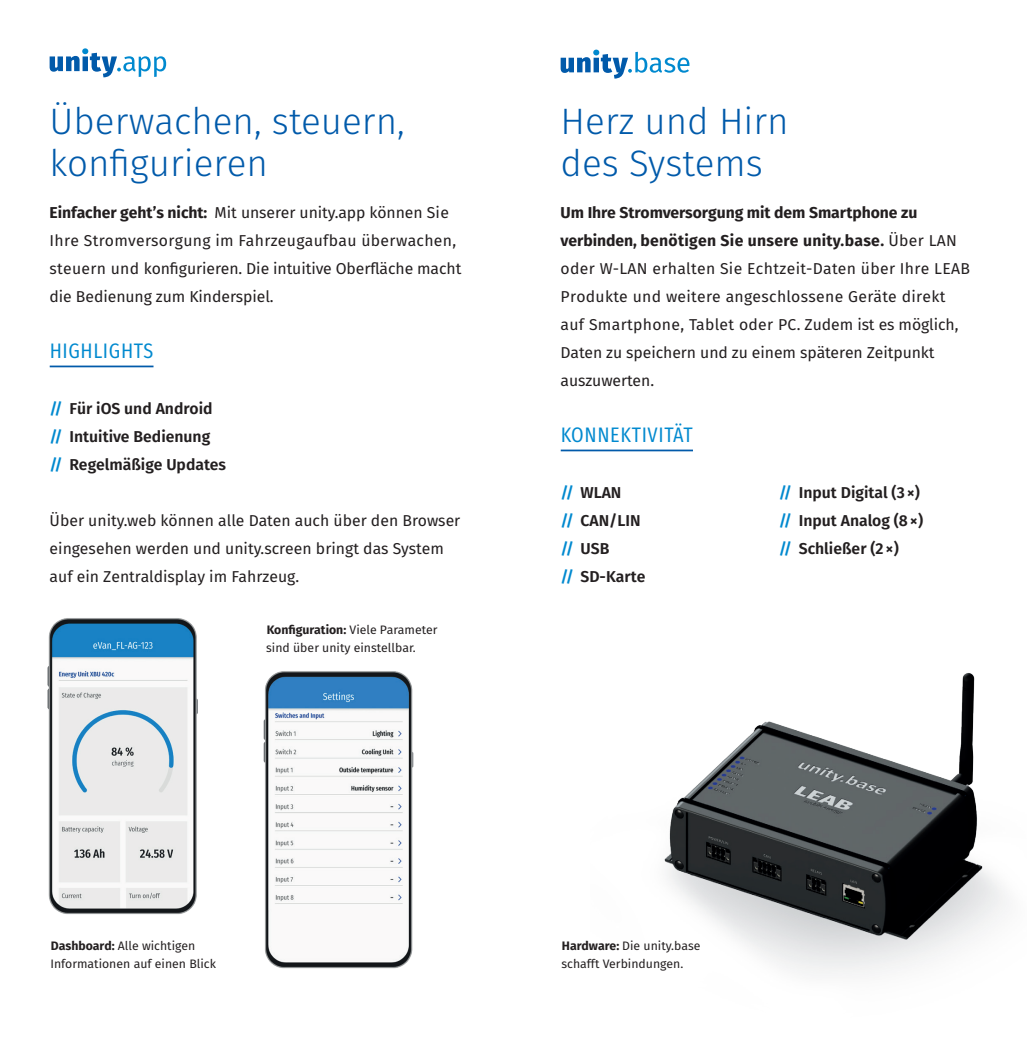
<style>
.page{position:relative;width:1027px;height:1042px;background:#fff}
.page>*{position:absolute;margin:0;border:0;box-sizing:border-box;transform-origin:0 0}
.t1{font:300 36.75px/42px "Fira Sans";color:#015aaa}
.überzeile{font:21px "Fira Sans Condensed";letter-spacing:.03em;color:#0089cf}
.text{font:15.75px/28px "Fira Sans";color:#231f20}
.text-2{font:15.75px/28px "Fira Sans";letter-spacing:.02em;color:#231f20}
.text-3{font:600 15.75px "Fira Sans";color:#231f20}
.text-4{font:12.25px/17.5px "Fira Sans";color:#231f20}
.s1{font-weight:700}
.s2{color:#0089cf}
</style>
<div class="page">
<hr style="left:50px;top:365px;width:103px;height:2px;background:#015aaa">
<hr style="left:561px;top:449px;width:132px;height:2px;background:#015aaa">
<svg style="left:561px;top:50px;width:128px;height:29px"></svg>
<svg style="left:50px;top:48px;width:116px;height:29px"></svg>
<img style="left:263px;top:671px;width:151px;height:298px">
<img style="left:47px;top:618px;width:151px;height:296px">
<img style="left:664px;top:673px;width:343px;height:301px">
<p class="t1" style="left:50px;top:100px;width:357px">Überwachen, steuern, konfigurieren</p>
<p class="text" style="left:50px;top:198px;width:413px"><span class="s1">Einfacher geht’s nicht:</span> Mit unserer unity.app können Sie Ihre Stromversorgung im Fahrzeugaufbau überwachen, steuern und konfigurieren. Die intuitive Oberfläche macht die Bedienung zum Kinderspiel.</p>
<p class="überzeile" style="left:50px;top:331px;width:105px">HIGHLIGHTS</p>
<p class="text-3" style="left:50px;top:395px;width:165px"><span class="s2">//</span> Für iOS und Android</p>
<p class="text-3" style="left:50px;top:423px;width:162px"><span class="s2">//</span> Intuitive Bedienung</p>
<p class="text-3" style="left:50px;top:451px;width:178px"><span class="s2">//</span> Regelmäßige Updates</p>
<p class="text" style="left:50px;top:506px;width:412px">Über unity.web können alle Daten auch über den Browser eingesehen werden und unity.screen bringt das System auf ein Zentraldisplay im Fahrzeug.</p>
<p class="text-4" style="left:266px;top:621px;width:173px"><span class="s1">Konfiguration:</span> Viele Parameter sind über unity einstellbar.</p>
<p class="t1" style="left:561px;top:100px;width:230px">Herz und Hirn des Systems</p>
<p class="text-2" style="left:561px;top:198px;width:411px"><span class="s1">Um Ihre Stromversorgung mit dem Smartphone zu verbinden, benötigen Sie unsere unity.base.</span> Über LAN oder W-LAN erhalten Sie Echtzeit-Daten über Ihre LEAB Produkte und weitere angeschlossene Geräte direkt auf Smartphone, Tablet oder PC. Zudem ist es möglich, Daten zu speichern und zu einem späteren Zeitpunkt auszuwerten.</p>
<p class="überzeile" style="left:561px;top:415px;width:134px">KONNEKTIVITÄT</p>
<p class="text-3" style="left:561px;top:479px;width:62px"><span class="s2">//</span> WLAN</p>
<p class="text-3" style="left:561px;top:507px;width:81px"><span class="s2">//</span> CAN/LIN</p>
<p class="text-3" style="left:561px;top:535px;width:50px"><span class="s2">//</span> USB</p>
<p class="text-3" style="left:561px;top:563px;width:86px"><span class="s2">//</span> SD-Karte</p>
<p class="text-3" style="left:779px;top:479px;width:143px"><span class="s2">//</span> Input Digital (3×)</p>
<p class="text-3" style="left:779px;top:507px;width:146px"><span class="s2">//</span> Input Analog (8×)</p>
<p class="text-3" style="left:779px;top:535px;width:121px"><span class="s2">//</span> Schließer (2×)</p>
<p class="text-4" style="left:50px;top:937px;width:167px"><span class="s1">Dashboard:</span> Alle wichtigen<br>Informationen auf einen Blick</p>
<p class="text-4" style="left:561px;top:936px;width:141px"><span class="s1">Hardware:</span> Die unity.base schafft Verbindungen.</p>
</div>
